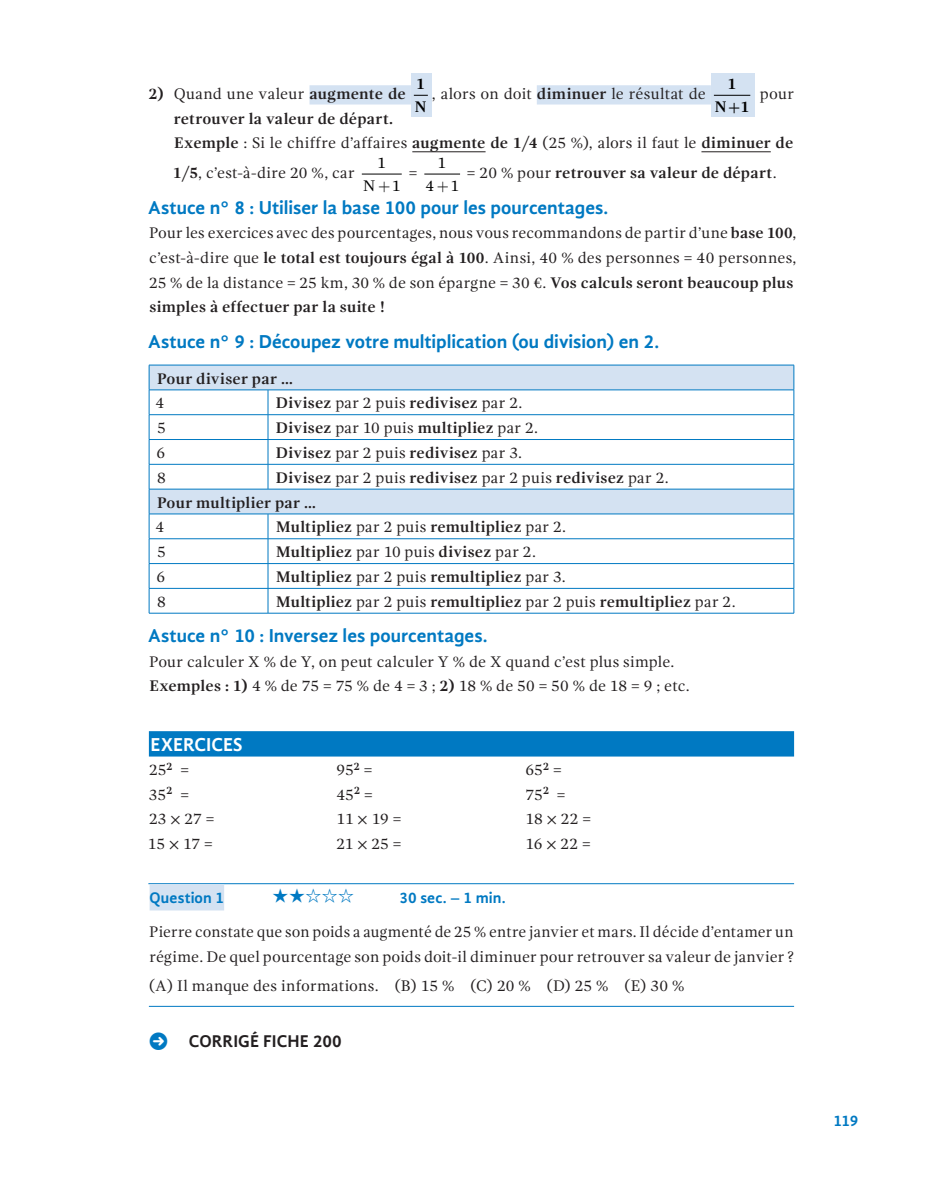
<style>
.page{position:relative;width:943px;height:1191px;background:#fff}
.page>*{position:absolute;margin:0;border:0;box-sizing:border-box;transform-origin:0 0}
.t1{font:700 19.25px "Gandhi Sans";color:#0079c2}
.t2{font:700 19.25px "Gandhi Sans";color:#fff}
.t3{font:700 17.5px "Gandhi Sans";letter-spacing:.005em;color:#231f20}
.t4{font:15.75px/24.5px "Gandhi Serif";letter-spacing:.01em;color:#231f20}
.t5{font:700 15.75px/24.5px "Gandhi Serif";letter-spacing:.01em;color:#231f20}
.t6{font:15.75px "Gandhi Serif";letter-spacing:.03em;color:#231f20}
.t7{font:700 15.75px "Gandhi Sans";letter-spacing:.01em;color:#0079c2}
.t8{font:15.75px/22.6px "Gandhi Serif";color:#000;text-align:center}
.t9{font:700 15.75px/22.6px "Gandhi Serif";color:#000}
.s1{font-weight:700}
.s2{font-weight:400}
.s3{font-family:"STIX General"}
.s4{font-family:"Web Hosting Hub Glyphs";font-weight:400;color:#0079c2}
</style>
<div class="page">
<div style="left:309px;top:85px;width:102px;height:19px;background:#d4e2f2"></div>
<div style="left:537px;top:85px;width:174px;height:19px;background:#d4e2f2"></div>
<hr style="left:412px;top:151px;width:73px;height:1px;background:#231f20">
<hr style="left:701px;top:151px;width:69px;height:1px;background:#231f20">
<div style="left:149px;top:731px;width:645px;height:25px;background:#0079c2"></div>
<hr style="left:148px;top:883px;width:646px;height:1px;background:#0079c2">
<div style="left:150px;top:884px;width:74px;height:26px;background:#d4e2f2"></div>
<hr style="left:149px;top:1006px;width:645px;height:1px;background:#0079c2">
<div style="left:411px;top:73px;width:20px;height:44px;background:#d4e2f2"></div>
<svg style="left:414px;top:95px;width:13px;height:1px"></svg>
<div style="left:711px;top:73px;width:43px;height:44px;background:#d4e2f2"></div>
<hr style="left:714px;top:95px;width:35px;height:1px;background:#000">
<hr style="left:362px;top:174px;width:39px;height:1px;background:#000">
<hr style="left:425px;top:174px;width:34px;height:1px;background:#000">
<svg style="left:150px;top:366px;width:643px;height:147px"></svg>
<svg style="left:793px;top:366px;width:1px;height:247px"></svg>
<hr style="left:149px;top:613px;width:119px;height:1px;background:#0079c2">
<hr style="left:268px;top:613px;width:526px;height:1px;background:#0079c2">
<hr style="left:149px;top:414px;width:119px;height:1px;background:#0079c2">
<hr style="left:268px;top:414px;width:526px;height:1px;background:#0079c2">
<hr style="left:149px;top:439px;width:119px;height:1px;background:#0079c2">
<hr style="left:268px;top:439px;width:526px;height:1px;background:#0079c2">
<hr style="left:149px;top:365px;width:119px;height:1px;background:#0079c2">
<hr style="left:268px;top:365px;width:526px;height:1px;background:#0079c2">
<hr style="left:149px;top:389px;width:119px;height:1px;background:#0079c2">
<hr style="left:268px;top:389px;width:526px;height:1px;background:#0079c2">
<hr style="left:149px;top:464px;width:119px;height:1px;background:#0079c2">
<hr style="left:268px;top:464px;width:526px;height:1px;background:#0079c2">
<svg style="left:268px;top:390px;width:1px;height:99px"></svg>
<hr style="left:149px;top:489px;width:119px;height:1px;background:#0079c2">
<svg style="left:149px;top:365px;width:1px;height:248px"></svg>
<hr style="left:268px;top:489px;width:526px;height:1px;background:#0079c2">
<hr style="left:149px;top:513px;width:119px;height:1px;background:#0079c2">
<hr style="left:268px;top:513px;width:526px;height:1px;background:#0079c2">
<hr style="left:149px;top:538px;width:119px;height:1px;background:#0079c2">
<hr style="left:268px;top:538px;width:526px;height:1px;background:#0079c2">
<hr style="left:149px;top:563px;width:119px;height:1px;background:#0079c2">
<hr style="left:268px;top:563px;width:526px;height:1px;background:#0079c2">
<hr style="left:149px;top:588px;width:119px;height:1px;background:#0079c2">
<hr style="left:268px;top:588px;width:526px;height:1px;background:#0079c2">
<svg style="left:268px;top:514px;width:1px;height:99px"></svg>
<p class="t6" style="left:149px;top:85px;width:258px"><span class="s1">2)</span> Quand une valeur <span class="s1">augmente de</span></p>
<p class="t9" style="left:415px;top:73px;width:13px">1<br>N</p>
<p class="t4" style="left:432px;top:82px;width:275px">, alors on doit <span class="s1">diminuer</span> le résultat de</p>
<p class="t9" style="left:715px;top:73px;width:36px;text-align:center">1<br>N 1</p>
<p class="t4" style="left:760px;top:82px;width:36px">pour</p>
<p class="t5" style="left:174px;top:106px;width:621px">retrouver la valeur de départ.<br>Exemple <span class="s2">: Si le chiffre d’affaires</span> augmente de 1/4 <span class="s2">(25 %), alors il faut le</span> diminuer de</p>
<p class="t4" style="left:173px;top:161px;width:183px"><span class="s1">1/5</span>, c’est-à-dire 20 %, car</p>
<p class="t8" style="left:363px;top:151px;width:39px">1<br>N 1</p>
<p class="t8" style="left:425px;top:151px;width:35px">1<br>4 1</p>
<p class="t5" style="left:467px;top:160px;width:311px"><span class="s2">= 20 % pour</span> retrouver sa valeur de départ<span class="s2">.</span></p>
<p class="t1" style="left:148px;top:196px;width:461px">Astuce n° 8 : Utiliser la base 100 pour les pourcentages.</p>
<p class="t4" style="left:149px;top:221px;width:649px">Pour les exercices avec des pourcentages, nous vous recommandons de partir d’une <span class="s1">base 100</span>, c’est-à-dire que <span class="s1">le total est toujours égal à 100</span>. Ainsi, 40 % des personnes = 40 personnes, 25 % de la distance = 25 km, 30 % de son épargne = 30 €. <span class="s1">Vos calculs seront beaucoup plus simples à effectuer par la suite !</span></p>
<p class="t1" style="left:148px;top:330px;width:512px">Astuce n° 9 : Découpez votre multiplication (ou division) en 2.</p>
<p class="t5" style="left:157px;top:366px;width:137px">Pour diviser par …</p>
<p class="t4" style="left:156px;top:391px;width:10px">4</p>
<p class="t5" style="left:276px;top:391px;width:248px">Divisez <span class="s2">par 2 puis</span> redivisez <span class="s2">par 2.</span></p>
<p class="t4" style="left:157px;top:415px;width:10px">5</p>
<p class="t5" style="left:276px;top:415px;width:264px">Divisez <span class="s2">par 10 puis</span> multipliez <span class="s2">par 2.</span></p>
<p class="t4" style="left:157px;top:440px;width:10px">6</p>
<p class="t5" style="left:276px;top:440px;width:248px">Divisez <span class="s2">par 2 puis</span> redivisez <span class="s2">par 3.</span></p>
<p class="t4" style="left:157px;top:465px;width:10px">8</p>
<p class="t4" style="left:409px;top:160px;width:10px">=</p>
<p class="t5" style="left:157px;top:465px;width:513px;text-indent:119px">Divisez <span class="s2">par 2 puis</span> redivisez <span class="s2">par 2 puis</span> redivisez <span class="s2">par 2.<br></span>Pour multiplier par …</p>
<p class="t4" style="left:156px;top:515px;width:10px">4</p>
<p class="t5" style="left:276px;top:515px;width:292px">Multipliez <span class="s2">par 2 puis</span> remultipliez <span class="s2">par 2.</span></p>
<p class="t4" style="left:157px;top:540px;width:10px">5</p>
<p class="t5" style="left:276px;top:539px;width:261px">Multipliez <span class="s2">par 10 puis</span> divisez <span class="s2">par 2.</span></p>
<p class="t4" style="left:157px;top:564px;width:10px">6</p>
<p class="t5" style="left:276px;top:564px;width:291px">Multipliez <span class="s2">par 2 puis</span> remultipliez <span class="s2">par 3.</span></p>
<p class="t4" style="left:157px;top:589px;width:10px">8</p>
<p class="t5" style="left:276px;top:589px;width:461px">Multipliez <span class="s2">par 2 puis</span> remultipliez <span class="s2">par 2 puis</span> remultipliez <span class="s2">par 2.</span></p>
<p class="t1" style="left:148px;top:625px;width:341px">Astuce n° 10 : Inversez les pourcentages.</p>
<p class="t4" style="left:149px;top:649px;width:542px">Pour calculer X % de Y, on peut calculer Y % de X quand c’est plus simple.<br><span class="s1">Exemples : 1)</span> 4 % de 75 = 75 % de 4 = 3 ; <span class="s1">2)</span> 18 % de 50 = 50 % de 18 = 9 ; etc.</p>
<p class="t2" style="left:151px;top:733px;width:94px">EXERCICES</p>
<p class="t4" style="left:149px;top:757px;width:42px">25<sup>2</sup> =</p>
<p class="t4" style="left:336px;top:757px;width:38px">95<sup>2</sup> =</p>
<p class="t4" style="left:525px;top:757px;width:38px">65<sup>2</sup> =</p>
<p class="t4" style="left:149px;top:782px;width:42px">35<sup>2</sup> =</p>
<p class="t4" style="left:336px;top:782px;width:38px">45<sup>2</sup> =</p>
<p class="t4" style="left:525px;top:782px;width:42px">75<sup>2</sup> =</p>
<p class="t4" style="left:149px;top:806px;width:67px">23 <span class="s3">×</span> 27 =</p>
<p class="t4" style="left:336px;top:806px;width:66px">11 <span class="s3">×</span> 19 =</p>
<p class="t4" style="left:525px;top:806px;width:67px">18 <span class="s3">×</span> 22 =</p>
<p class="t4" style="left:148px;top:831px;width:67px">15 <span class="s3">×</span> 17 =</p>
<p class="t4" style="left:336px;top:831px;width:67px">21 <span class="s3">×</span> 25 =</p>
<p class="t4" style="left:525px;top:831px;width:67px">16 <span class="s3">×</span> 22 =</p>
<p class="t7" style="left:150px;top:888px;width:76px">Question 1</p>
<p class="t7" style="left:399px;top:888px;width:108px">30 sec. – 1 min.</p>
<p class="t4" style="left:149px;top:919px;width:646px">Pierre constate que son poids a augmenté de 25 % entre janvier et mars. Il décide d’entamer un régime. De quel pourcentage son poids doit-il diminuer pour retrouver sa valeur de janvier ?</p>
<p class="t4" style="left:149px;top:973px;width:537px">(A) Il manque des informations. (B) 15 % (C) 20 % (D) 25 % (E) 30 %</p>
<p class="t3" style="left:150px;top:1030px;width:193px"><span class="s4">Š</span> CORRIGÉ FICHE 200</p>
<p class="t7" style="left:833px;top:1112px;width:27px">119</p>
</div>
